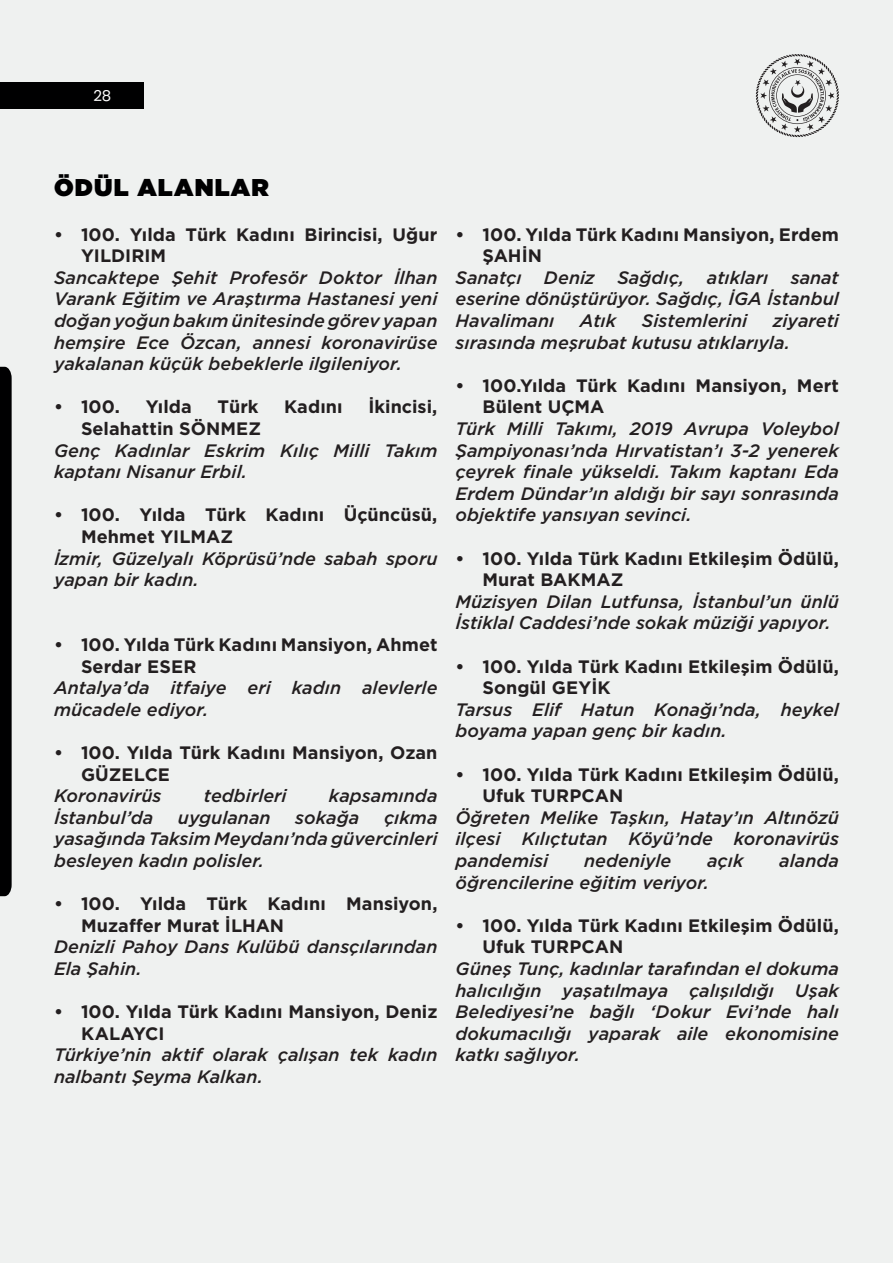
<style>
.page{position:relative;width:893px;height:1263px;background:#eff1f0}
.page>*{position:absolute;margin:0;border:0;box-sizing:border-box;transform-origin:0 0}
.t1{font:900 24.3px "Gotham";letter-spacing:.05em;color:#000001}
.t2{font:italic 500 18px/21.6px "Gotham";color:#231f20}
.t3{font:700 18px/21.6px "Gotham";letter-spacing:.005em;color:#231f20}
.t4{font:15px "Poppins";color:#fff}
</style>
<div class="page">
<svg style="left:756px;top:54px;width:83px;height:83px"></svg>
<div style="left:0;top:82px;width:143px;height:27px;background:#000001"></div>
<svg style="left:0;top:367px;width:12px;height:529px;background:#080809"></svg>
<p class="t4" style="left:93px;top:87px;width:20px">28</p>
<p class="t1" style="left:54px;top:170px;width:216px">ÖDÜL ALANLAR</p>
<p class="t3" style="left:81px;top:223px;width:358px;text-indent:-27px">• 100. Yılda Türk Kadını Birincisi, Uğur<br>YILDIRIM</p>
<p class="t2" style="left:54px;top:266px;width:385px;text-align:justify">Sancaktepe Şehit Profesör Doktor İlhan Varank Eğitim ve Araştırma Hastanesi yeni doğan yoğun bakım ünitesinde görev yapan hemşire Ece Özcan, annesi koronavirüse yakalanan küçük bebeklerle ilgileniyor.</p>
<p class="t3" style="left:54px;top:396px;width:68px">• 100.</p>
<p class="t3" style="left:146px;top:396px;width:48px">Yılda</p>
<p class="t3" style="left:218px;top:396px;width:42px">Türk</p>
<p class="t3" style="left:284px;top:396px;width:60px">Kadını</p>
<p class="t3" style="left:368px;top:396px;width:71px">İkincisi,</p>
<p class="t3" style="left:81px;top:418px;width:182px">Selahattin SÖNMEZ</p>
<p class="t2" style="left:54px;top:439px;width:385px">Genç Kadınlar Eskrim Kılıç Milli Takım kaptanı Nisanur Erbil.</p>
<p class="t3" style="left:81px;top:504px;width:358px;text-indent:-27px">• 100. Yılda Türk Kadını Üçüncüsü,<br>Mehmet YILMAZ</p>
<p class="t2" style="left:54px;top:547px;width:385px">İzmir, Güzelyalı Köprüsü’nde sabah sporu yapan bir kadın.</p>
<p class="t3" style="left:81px;top:634px;width:358px;text-indent:-27px">• 100. Yılda Türk Kadını Mansiyon, Ahmet<br>Serdar ESER</p>
<p class="t2" style="left:54px;top:677px;width:385px">Antalya’da itfaiye eri kadın alevlerle mücadele ediyor.</p>
<p class="t3" style="left:81px;top:742px;width:358px;text-indent:-27px">• 100. Yılda Türk Kadını Mansiyon, Ozan<br>GÜZELCE</p>
<p class="t2" style="left:54px;top:785px;width:109px">Koronavirüs</p>
<p class="t2" style="left:204px;top:785px;width:84px">tedbirleri</p>
<p class="t2" style="left:329px;top:785px;width:110px">kapsamında</p>
<p class="t2" style="left:54px;top:806px;width:101px">İstanbul’da</p>
<p class="t2" style="left:178px;top:806px;width:94px">uygulanan</p>
<p class="t2" style="left:295px;top:806px;width:66px">sokağa</p>
<p class="t2" style="left:54px;top:806px;width:385px;text-align:justify;text-indent:330px">çıkma yasağında Taksim Meydanı’nda güvercinleri besleyen kadın polisler.</p>
<p class="t3" style="left:81px;top:893px;width:358px;text-indent:-27px">• 100. Yılda Türk Kadını Mansiyon,<br>Muzaffer Murat İLHAN</p>
<p class="t2" style="left:54px;top:936px;width:385px">Denizli Pahoy Dans Kulübü dansçılarından<br>Ela Şahin.</p>
<p class="t3" style="left:81px;top:1001px;width:358px;text-indent:-27px">• 100. Yılda Türk Kadını Mansiyon, Deniz<br>KALAYCI</p>
<p class="t2" style="left:54px;top:1044px;width:385px">Türkiye’nin aktif olarak çalışan tek kadın nalbantı Şeyma Kalkan.</p>
<p class="t3" style="left:482px;top:223px;width:358px;text-indent:-27px">• 100. Yılda Türk Kadını Mansiyon, Erdem<br>ŞAHİN</p>
<p class="t2" style="left:455px;top:266px;width:385px;text-align:justify">Sanatçı Deniz Sağdıç, atıkları sanat eserine dönüştürüyor. Sağdıç, İGA İstanbul Havalimanı</p>
<p class="t2" style="left:580px;top:310px;width:38px">Atık</p>
<p class="t2" style="left:642px;top:310px;width:107px">Sistemlerini</p>
<p class="t2" style="left:455px;top:310px;width:385px;text-indent:317px">ziyareti sırasında meşrubat kutusu atıklarıyla.</p>
<p class="t3" style="left:482px;top:374px;width:358px;text-indent:-27px">• 100.Yılda Türk Kadını Mansiyon, Mert<br>Bülent UÇMA</p>
<p class="t2" style="left:455px;top:418px;width:385px;text-align:justify">Türk Milli Takımı, 2019 Avrupa Voleybol Şampiyonası’nda Hırvatistan’ı 3-2 yenerek çeyrek finale yükseldi. Takım kaptanı Eda Erdem Dündar’ın aldığı bir sayı sonrasında objektife yansıyan sevinci.</p>
<p class="t3" style="left:482px;top:547px;width:358px;text-indent:-27px">• 100. Yılda Türk Kadını Etkileşim Ödülü,<br>Murat BAKMAZ</p>
<p class="t2" style="left:455px;top:590px;width:385px">Müzisyen Dilan Lutfunsa, İstanbul’un ünlü<br>İstiklal Caddesi’nde sokak müziği yapıyor.</p>
<p class="t3" style="left:482px;top:655px;width:358px;text-indent:-27px">• 100. Yılda Türk Kadını Etkileşim Ödülü,<br>Songül GEYİK</p>
<p class="t2" style="left:455px;top:698px;width:385px">Tarsus Elif Hatun Konağı’nda, heykel boyama yapan genç bir kadın.</p>
<p class="t3" style="left:482px;top:763px;width:358px;text-indent:-27px">• 100. Yılda Türk Kadını Etkileşim Ödülü,<br>Ufuk TURPCAN</p>
<p class="t2" style="left:455px;top:806px;width:385px;text-align:justify">Öğreten Melike Taşkın, Hatay’ın Altınözü ilçesi Kılıçtutan Köyü’nde koronavirüs pandemisi</p>
<p class="t2" style="left:584px;top:850px;width:89px">nedeniyle</p>
<p class="t2" style="left:707px;top:850px;width:38px">açık</p>
<p class="t2" style="left:779px;top:850px;width:61px">alanda</p>
<p class="t2" style="left:455px;top:871px;width:255px">öğrencilerine eğitim veriyor.</p>
<p class="t3" style="left:482px;top:914px;width:358px;text-indent:-27px">• 100. Yılda Türk Kadını Etkileşim Ödülü,<br>Ufuk TURPCAN</p>
<p class="t2" style="left:455px;top:958px;width:385px;text-align:justify">Güneş Tunç, kadınlar tarafından el dokuma halıcılığın yaşatılmaya çalışıldığı Uşak Belediyesi’ne bağlı ‘Dokur Evi’nde halı dokumacılığı yaparak aile ekonomisine katkı sağlıyor.</p>
</div>
